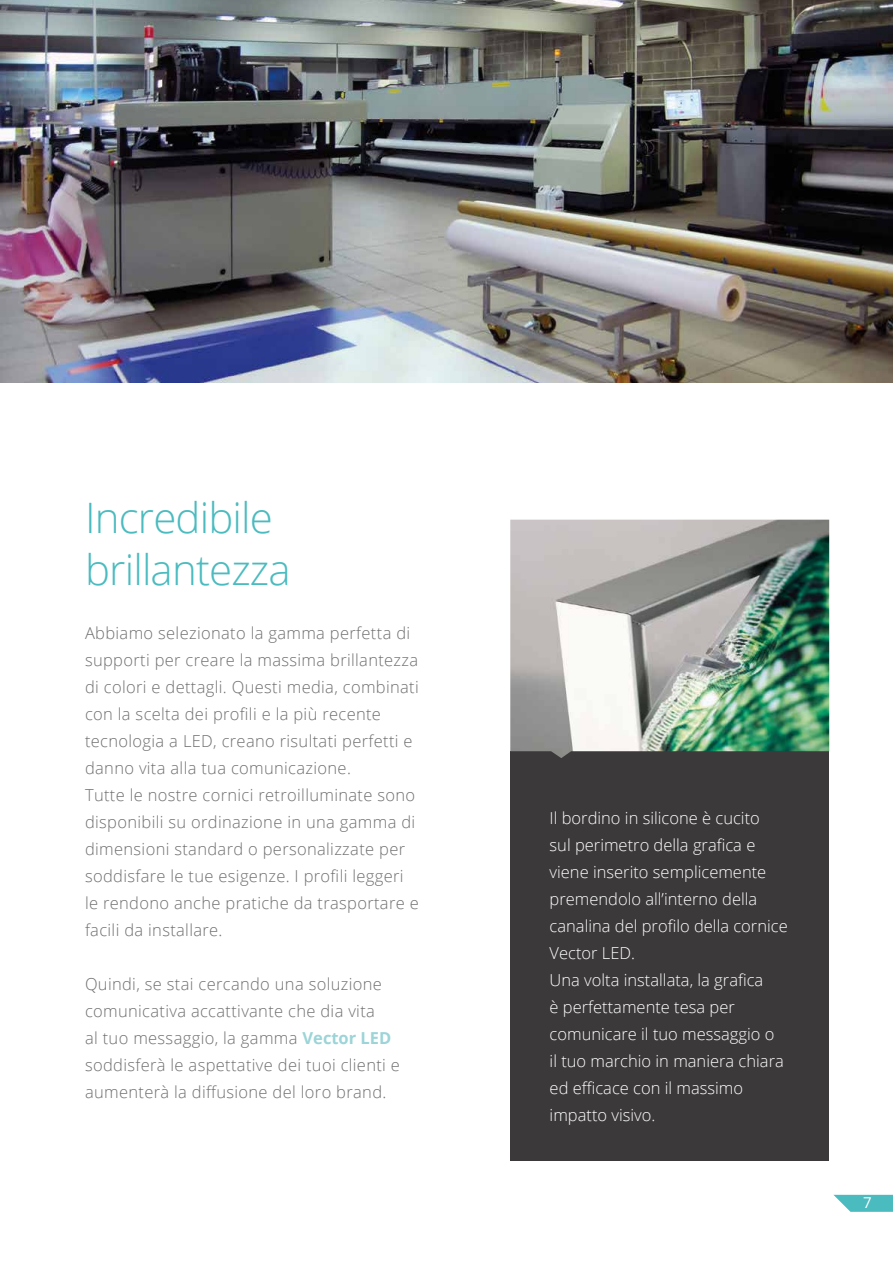
<style>
.page{position:relative;width:893px;height:1263px;background:#fff}
.page>*{position:absolute;margin:0;border:0;box-sizing:border-box;transform-origin:0 0}
.t1{font:300 42px/52.5px "Open Sans";letter-spacing:-.02em;color:#4abbbf}
.t2{font:300 16.5px/27px "Open Sans";letter-spacing:.02em;color:#706f6f}
.t3{font:300 16.5px/27px "Open Sans";color:#fff}
.t4{font:15px "Open Sans";color:#fff}
.s1{font-weight:700;color:#9cd4d8}
</style>
<div class="page">
<svg style="left:833px;top:1195px;width:60px;height:17px"></svg>
<img style="left:0;top:0;width:893px;height:383px">
<div style="left:510px;top:751px;width:319px;height:410px;background:#3c393a"></div>
<img style="left:510px;top:520px;width:319px;height:238px">
<h1 class="t1" style="left:85px;top:490px;width:207px">Incredibile brillantezza</h1>
<p class="t2" style="left:85px;top:619px;width:335px">Abbiamo selezionato la gamma perfetta di supporti per creare la massima brillantezza di colori e dettagli. Questi media, combinati con la scelta dei profili e la più recente tecnologia a LED, creano risultati perfetti e danno vita alla tua comunicazione.<br>Tutte le nostre cornici retroilluminate sono disponibili su ordinazione in una gamma di dimensioni standard o personalizzate per soddisfare le tue esigenze. I profili leggeri le rendono anche pratiche da trasportare e facili da installare.</p>
<p class="t2" style="left:85px;top:970px;width:316px">Quindi, se stai cercando una soluzione comunicativa accattivante che dia vita<br>al tuo messaggio, la gamma <span class="s1">Vector LED </span>soddisferà le aspettative dei tuoi clienti e aumenterà la diffusione del loro brand.</p>
<p class="t3" style="left:550px;top:804px;width:240px">Il bordino in silicone è cucito<br>sul perimetro della grafica e viene inserito semplicemente premendolo all’interno della canalina del profilo della cornice<br>Vector LED.<br>Una volta installata, la grafica<br>è perfettamente tesa per comunicare il tuo messaggio o<br>il tuo marchio in maniera chiara ed efficace con il massimo impatto visivo.</p>
<p class="t4" style="left:863px;top:1192px;width:10px">7</p>
</div>
